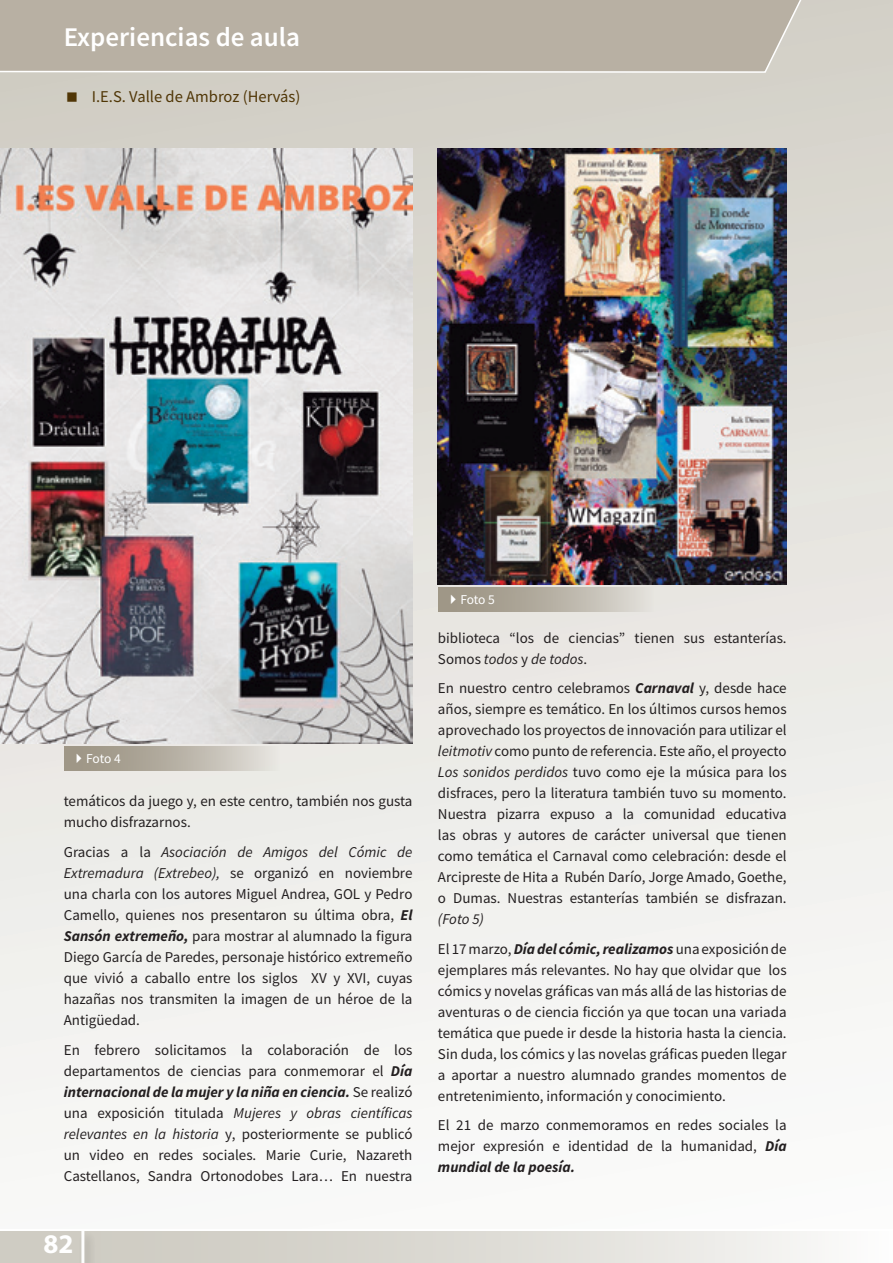
<style>
.page{position:relative;width:893px;height:1263px;background:#fff}
.page>*{position:absolute;margin:0;border:0;box-sizing:border-box;transform-origin:0 0}
.t1{font:600 27px "Source Sans Pro";color:#fff}
.t2{font:700 27px "Myriad Pro";color:#fff}
.t3{font:16.5px "Source Sans Pro";color:#503606}
.t4{font:15px/21px "Source Sans Pro";color:#231f20;text-align:justify}
.t5{font:13.5px "Source Sans Pro";letter-spacing:-.015em;color:#fff}
.s1{font-style:italic}
.s2{font-weight:700;font-style:italic}
</style>
<div class="page">
<div style="left:0;top:0;width:893px;height:1228px;background:linear-gradient(to bottom,#d3d0c7,#fcfcfc)"></div>
<div style="left:0;top:1231px;width:892px;height:32px;background:linear-gradient(to right,#c7c3b9,#f7f6f5)"></div>
<div style="left:77px;top:1228px;width:20px;height:35px;background:#231f20;opacity:.28"></div>
<hr style="left:81px;top:1229px;width:3px;height:34px;background:#fff">
<svg style="left:0;top:0;width:811px;height:74px"></svg>
<img style="left:0;top:149px;width:412px;height:595px">
<div style="left:64px;top:746px;width:215px;height:24px;background:linear-gradient(to right,#938a79,#e0ddd8)"></div>
<img style="left:438px;top:149px;width:349px;height:436px">
<div style="left:438px;top:587px;width:215px;height:25px;background:linear-gradient(to right,#948b79,#dddad3)"></div>
<svg style="left:67px;top:92px;width:10px;height:10px"></svg>
<p class="t1" style="left:64px;top:19px;width:238px">Experiencias de aula</p>
<p class="t3" style="left:92px;top:86px;width:210px">I.E.S. Valle de Ambroz (Hervás)</p>
<p class="t5" style="left:71px;top:749px;width:51px">✔Foto 4</p>
<p class="t4" style="left:64px;top:791px;width:350px">temáticos da juego y, en este centro, también nos gusta mucho disfrazarnos.</p>
<p class="t4" style="left:64px;top:841px;width:350px">Gracias a la <span class="s1">Asociación de Amigos del Cómic de Extremadura (Extrebeo),</span> se organizó en noviembre una charla con los autores Miguel Andrea, GOL y Pedro Camello, quienes nos presentaron su última obra, <span class="s2">El Sansón extremeño,</span> para mostrar al alumnado la figura Diego García de Paredes, personaje histórico extremeño que vivió a caballo entre los siglos XV y XVI, cuyas hazañas nos transmiten la imagen de un héroe de la Antigüedad.</p>
<p class="t4" style="left:64px;top:1039px;width:350px">En febrero solicitamos la colaboración de los departamentos de ciencias para conmemorar el <span class="s2">Día internacional de la mujer y la niña en ciencia.</span> Se realizó una exposición titulada <span class="s1">Mujeres y obras científicas relevantes en la historia</span> y, posteriormente se publicó un video en redes sociales. Marie Curie, Nazareth Castellanos, Sandra Ortonodobes Lara… En nuestra</p>
<h1 class="t2" style="left:44px;top:1226px;width:31px">82</h1>
<p class="t5" style="left:445px;top:591px;width:51px">✔Foto 5</p>
<p class="t4" style="left:438px;top:627px;width:350px">biblioteca “los de ciencias” tienen sus estanterías.<br>Somos <span class="s1">todos</span> y <span class="s1">de todos</span>.</p>
<p class="t4" style="left:438px;top:678px;width:350px">En nuestro centro celebramos <span class="s2">Carnaval</span> y, desde hace años, siempre es temático. En los últimos cursos hemos aprovechado los proyectos de innovación para utilizar el <span class="s1">leitmotiv</span> como punto de referencia. Este año, el proyecto <span class="s1">Los sonidos perdidos</span> tuvo como eje la música para los disfraces, pero la literatura también tuvo su momento.<br>Nuestra pizarra expuso a la comunidad educativa las obras y autores de carácter universal que tienen como temática el Carnaval como celebración: desde el Arcipreste de Hita a Rubén Darío, Jorge Amado, Goethe, o Dumas. Nuestras estanterías también se disfrazan. <span class="s1">(Foto 5)</span></p>
<p class="t4" style="left:438px;top:938px;width:350px">El 17 marzo,<span class="s2">Día del cómic, realizamos</span> una exposición de ejemplares más relevantes. No hay que olvidar que los cómics y novelas gráficas van más allá de las historias de aventuras o de ciencia ficción ya que tocan una variada temática que puede ir desde la historia hasta la ciencia.<br>Sin duda, los cómics y las novelas gráficas pueden llegar a aportar a nuestro alumnado grandes momentos de entretenimiento, información y conocimiento.</p>
<p class="t4" style="left:438px;top:1115px;width:350px">El 21 de marzo conmemoramos en redes sociales la mejor expresión e identidad de la humanidad, <span class="s2">Día mundial de la poesía.</span></p>
</div>
